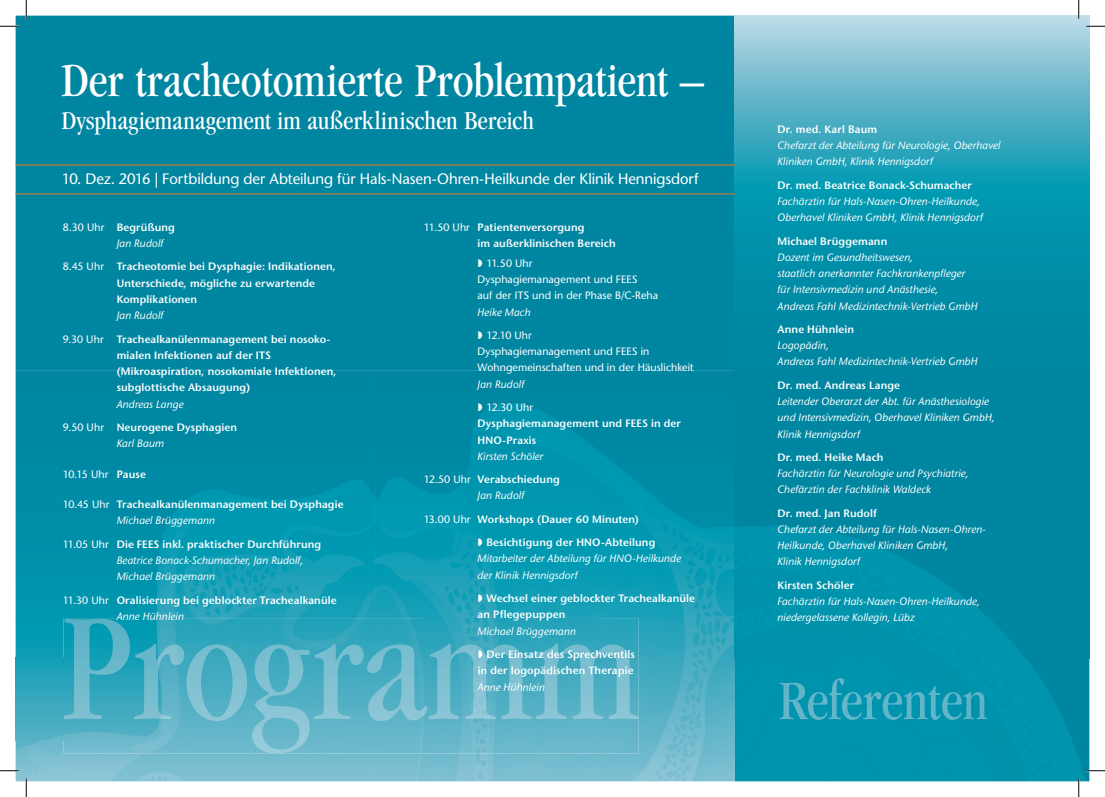
<style>
.page{position:relative;width:1105px;height:797px;background:#fff}
.page>*{position:absolute;margin:0;border:0;box-sizing:border-box;transform-origin:0 0}
.t1{font:condensed 48.75px "Garamond";letter-spacing:-.005em;color:#fff}
.t2{font:condensed 26.25px "Garamond";letter-spacing:.005em;color:#fff}
.t3{font:500 15px "Stone Sans BQ";letter-spacing:-.005em;color:#fff}
.t4{font:italic 500 10.62px/16.2px "Stone Sans BQ";letter-spacing:.01em;color:#fff}
.t5{font:600 10.62px/16.2px "Stone Sans BQ";letter-spacing:.015em;color:#fff}
.t6{font:500 10.62px/16.2px "Stone Sans BQ";letter-spacing:.01em;color:#fff}
.s1{font-weight:500}
.s2{font-weight:500;font-style:italic}
.s3{font-weight:600}
.s4{font-style:normal}
.s5{font-weight:600;font-style:normal}
</style>
<div class="page">
<div style="left:16px;top:16px;width:719px;height:355px;background:#0086a1"></div>
<svg style="left:735px;top:16px;width:354px;height:355px;background:#2ea1b8"></svg>
<img style="left:16px;top:371px;width:719px;height:245px">
<img style="left:600px;top:616px;width:135px;height:165px">
<img style="left:565px;top:616px;width:35px;height:3px">
<img style="left:16px;top:740px;width:584px;height:41px">
<img style="left:16px;top:616px;width:408px;height:42px">
<img style="left:16px;top:658px;width:48px;height:82px">
<img style="left:735px;top:371px;width:354px;height:410px">
<img style="left:116px;top:612px;width:68px;height:7px">
<img style="left:424px;top:610px;width:141px;height:9px">
<img style="left:780px;top:678px;width:208px;height:42px">
<img style="left:64px;top:619px;width:575px;height:134px">
<img style="left:424px;top:619px;width:141px;height:2px">
<img style="left:424px;top:626px;width:152px;height:11px">
<img style="left:487px;top:650px;width:148px;height:10px">
<img style="left:424px;top:666px;width:209px;height:11px">
<img style="left:477px;top:682px;width:67px;height:8px">
<hr style="left:16px;top:164px;width:719px;height:1px;background:#f47921">
<hr style="left:16px;top:193px;width:719px;height:1px;background:#f47921">
<svg style="left:0;top:25px;width:19px;height:2px"></svg>
<svg style="left:1086px;top:25px;width:19px;height:2px"></svg>
<svg style="left:0;top:770px;width:19px;height:1px"></svg>
<svg style="left:1086px;top:770px;width:19px;height:1px"></svg>
<svg style="left:25px;top:0;width:2px;height:19px"></svg>
<svg style="left:25px;top:778px;width:2px;height:19px"></svg>
<svg style="left:1078px;top:0;width:1px;height:19px"></svg>
<svg style="left:1078px;top:778px;width:1px;height:19px"></svg>
<svg style="left:478px;top:259px;width:4px;height:8px"></svg>
<svg style="left:478px;top:331px;width:4px;height:8px"></svg>
<svg style="left:478px;top:403px;width:4px;height:8px"></svg>
<svg style="left:478px;top:538px;width:4px;height:8px"></svg>
<svg style="left:478px;top:594px;width:4px;height:8px"></svg>
<svg style="left:478px;top:650px;width:4px;height:8px"></svg>
<h1 class="t1" style="left:62px;top:54px;width:644px">Der tracheotomierte Problempatient –</h1>
<h2 class="t2" style="left:62px;top:106px;width:474px">Dysphagiemanagement im außerklinischen Bereich</h2>
<h3 class="t3" style="left:62px;top:170px;width:639px">10. Dez. 2016 | Fortbildung der Abteilung für Hals-Nasen-Ohren-Heilkunde der Klinik Hennigsdorf</h3>
<p class="t5" style="left:117px;top:219px;width:60px;text-indent:-54px"><span class="s1">8.30 Uhr</span> Begrüßung<br><span class="s2">Jan Rudolf</span></p>
<p class="t5" style="left:117px;top:258px;width:221px;text-indent:-54px"><span class="s1">8.45 Uhr</span> Tracheotomie bei Dysphagie: Indikationen,<br>Unterschiede, mögliche zu erwartende<br>Komplikationen</p>
<p class="t5" style="left:63px;top:304px;width:269px;line-height:23.4px;text-indent:54px"><span class="s2">Jan Rudolf<br></span><span class="s1">9.30 Uhr</span> Trachealkanülenmanagement bei nosoko-</p>
<p class="t5" style="left:117px;top:347px;width:221px">mialen Infektionen auf der ITS (Mikroaspiration, nosokomiale Infektionen, subglottische Absaugung)</p>
<p class="t5" style="left:63px;top:392px;width:176px;line-height:23.4px;text-align:center"><span class="s2">Andreas Lange<br></span><span class="s1">9.50 Uhr</span> Neurogene Dysphagien</p>
<p class="t4" style="left:117px;top:435px;width:49px">Karl Baum</p>
<p class="t6" style="left:63px;top:466px;width:84px">10.15 Uhr <span class="s3">Pause</span></p>
<p class="t5" style="left:117px;top:496px;width:228px;text-indent:-54px"><span class="s1">10.45 Uhr</span> Trachealkanülenmanagement bei Dysphagie<br><span class="s2">Michael Brüggemann</span></p>
<p class="t4" style="left:117px;top:536px;width:206px;text-indent:-54px"><span class="s4">11.05 Uhr</span> <span class="s5">Die FEES inkl. praktischer Durchführung<br></span>Beatrice Bonack-Schumacher, Jan Rudolf,<br>Michael Brüggemann</p>
<p class="t5" style="left:63px;top:591px;width:275px"><span class="s1">11.30 Uhr</span> Oralisierung bei geblockter Trachealkanüle</p>
<p class="t5" style="left:478px;top:219px;width:140px;text-indent:-54px"><span class="s1">11.50 Uhr</span> Patientenversorgung<br>im außerklinischen Bereich</p>
<p class="t6" style="left:478px;top:255px;width:182px;text-indent:9px">11.50 Uhr<br>Dysphagiemanagement und FEES<br>auf der ITS und in der Phase B/C-Reha</p>
<p class="t4" style="left:478px;top:304px;width:55px">Heike Mach</p>
<p class="t6" style="left:478px;top:327px;width:218px;text-indent:9px">12.10 Uhr<br>Dysphagiemanagement und FEES in<br>Wohngemeinschaften und in der Häuslichkeit</p>
<p class="t4" style="left:478px;top:376px;width:48px">Jan Rudolf</p>
<p class="t6" style="left:486px;top:399px;width:48px">12.30 Uhr</p>
<p class="t5" style="left:478px;top:415px;width:205px">Dysphagiemanagement und FEES in der<br>HNO-Praxis</p>
<p class="t4" style="left:424px;top:444px;width:137px;line-height:23.4px;text-indent:54px">Kirsten Schöler<br><span class="s4">12.50 Uhr</span> <span class="s5">Verabschiedung</span></p>
<p class="t4" style="left:478px;top:487px;width:48px">Jan Rudolf</p>
<p class="t5" style="left:424px;top:511px;width:216px"><span class="s1">13.00 Uhr</span> Workshops (Dauer 60 Minuten)</p>
<p class="t5" style="left:486px;top:534px;width:170px">Besichtigung der HNO-Abteilung</p>
<p class="t4" style="left:478px;top:550px;width:205px">Mitarbeiter der Abteilung für HNO-Heilkunde der Klinik Hennigsdorf</p>
<p class="t5" style="left:486px;top:590px;width:210px">Wechsel einer geblockter Trachealkanüle</p>
<p class="t4" style="left:117px;top:608px;width:69px">Anne Hühnlein</p>
<p class="t5" style="left:478px;top:606px;width:89px">an Pflegepuppen</p>
<p class="t4" style="left:478px;top:622px;width:100px">Michael Brüggemann</p>
<p class="t5" style="left:478px;top:646px;width:159px;text-align:right">Der Einsatz des Sprechventils in der logopädischen Therapie</p>
<p class="t4" style="left:478px;top:678px;width:69px">Anne Hühnlein</p>
<p class="t5" style="left:777px;top:121px;width:101px">Dr. med. Karl Baum</p>
<p class="t4" style="left:777px;top:137px;width:225px">Chefarzt der Abteilung für Neurologie, Oberhavel<br>Kliniken GmbH, Klinik Hennigsdorf</p>
<p class="t5" style="left:777px;top:177px;width:196px">Dr. med. Beatrice Bonack-Schumacher</p>
<p class="t4" style="left:777px;top:193px;width:207px">Fachärztin für Hals-Nasen-Ohren-Heilkunde,<br>Oberhavel Kliniken GmbH, Klinik Hennigsdorf</p>
<p class="t5" style="left:777px;top:232px;width:111px">Michael Brüggemann</p>
<p class="t4" style="left:777px;top:249px;width:202px">Dozent im Gesundheitswesen,<br>staatlich anerkannter Fachkrankenpfleger für Intensivmedizin und Anästhesie,<br>Andreas Fahl Medizintechnik-Vertrieb GmbH</p>
<p class="t5" style="left:777px;top:321px;width:78px">Anne Hühnlein</p>
<p class="t4" style="left:777px;top:337px;width:202px">Logopädin,<br>Andreas Fahl Medizintechnik-Vertrieb GmbH</p>
<p class="t5" style="left:777px;top:377px;width:124px">Dr. med. Andreas Lange</p>
<p class="t4" style="left:777px;top:393px;width:219px">Leitender Oberarzt der Abt. für Anästhesiologie und Intensivmedizin, Oberhavel Kliniken GmbH,<br>Klinik Hennigsdorf</p>
<p class="t5" style="left:777px;top:449px;width:108px">Dr. med. Heike Mach</p>
<p class="t4" style="left:777px;top:465px;width:192px">Fachärztin für Neurologie und Psychiatrie,<br>Chefärztin der Fachklinik Waldeck</p>
<p class="t5" style="left:777px;top:505px;width:101px">Dr. med. Jan Rudolf</p>
<p class="t4" style="left:777px;top:521px;width:210px">Chefarzt der Abteilung für Hals-Nasen-Ohren-<br>Heilkunde, Oberhavel Kliniken GmbH,<br>Klinik Hennigsdorf</p>
<p class="t5" style="left:777px;top:577px;width:78px">Kirsten Schöler</p>
<p class="t4" style="left:777px;top:593px;width:204px">Fachärztin für Hals-Nasen-Ohren-Heilkunde, niedergelassene Kollegin, Lübz</p>
</div>
